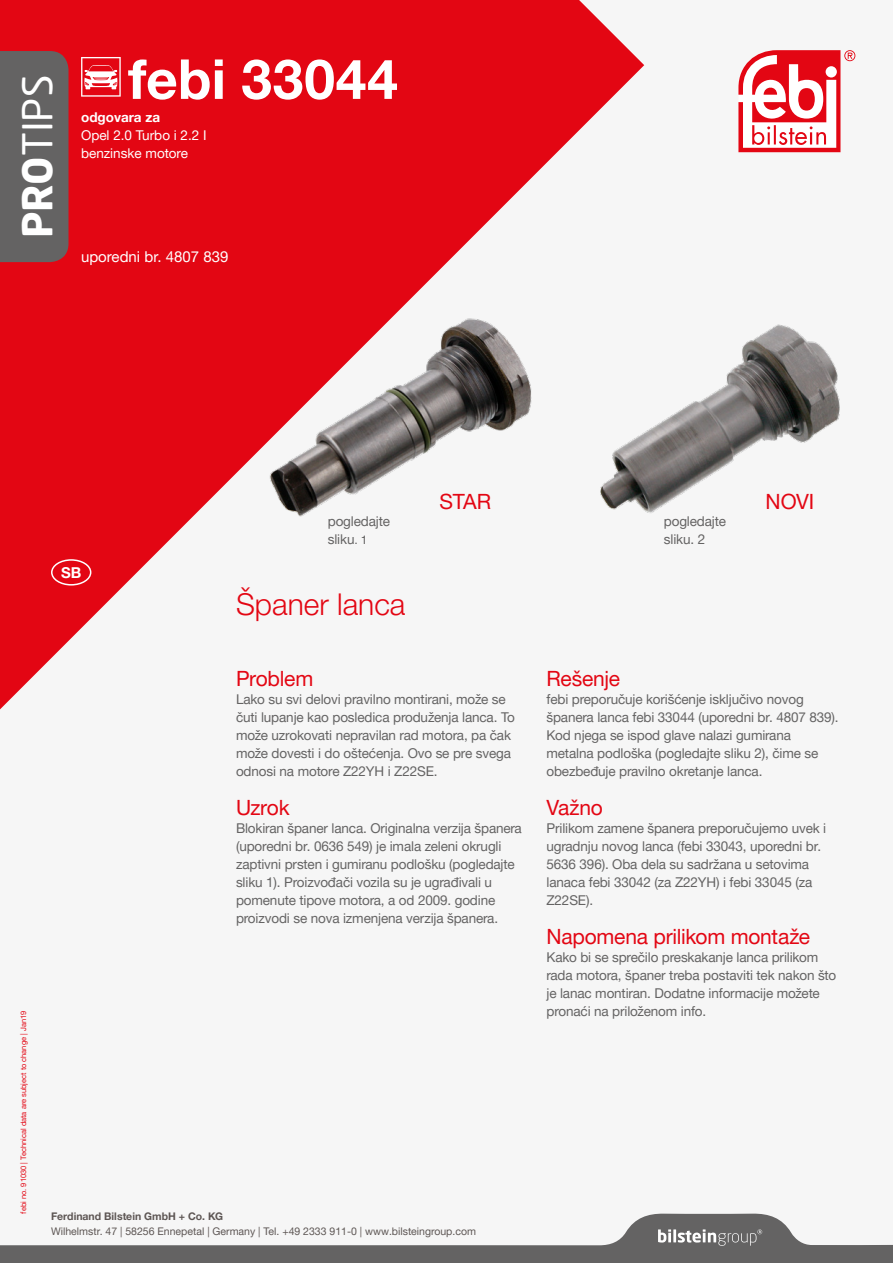
<style>
.page{position:relative;width:893px;height:1263px;background:#f6f6f6}
.page>*{position:absolute;margin:0;border:0;box-sizing:border-box;transform-origin:0 0}
.t1{font:700 55.2px "Helvetica Neue World 75";letter-spacing:.01em;color:#fff}
.t2{font:40.65px "Neo Sans Pro";color:#fff}
.t3{font:30px "Helvetica Neue World 45 Lt";color:#e30613}
.t4{font:21px "Helvetica Neue World 55 Roman";letter-spacing:-.015em;color:#e30613}
.t5{font:15px "Helvetica Neue World 55 Roman";color:#fff}
.t6{font:700 15px "Helvetica Neue World 75";color:#fff}
.t7{font:13.5px/18px "Helvetica Neue World 55 Roman";letter-spacing:-.01em;color:#646363}
.t8{font:13.5px/18px "Helvetica Neue World 55 Roman";color:#fff}
.t9{font:700 13.5px "Helvetica Neue World 75";color:#fff}
.t10{font:10.5px "Helvetica Neue World 55 Roman";color:#5d5654}
.t11{font:700 10.5px "Helvetica Neue World 75";color:#5d5654}
.t12{font:7.5px "Helvetica Neue World 55 Roman";color:#e30613}
.s1{font-weight:700}
.s2{font-family:"Helvetica World";font-size:12px}
</style>
<div class="page">
<svg style="left:0;top:0;width:644px;height:710px;fill:#e30613"></svg>
<div style="left:0;top:51px;width:69px;height:211px;background:#646363"></div>
<svg style="left:738px;top:50px;width:117px;height:102px"></svg>
<svg style="left:0;top:1213px;width:893px;height:50px"></svg>
<div style="left:51px;top:559px;width:40px;height:26px;border:2px solid #fff;border-radius:50%"></div>
<svg style="left:81px;top:57px;width:40px;height:40px"></svg>
<img style="left:564px;top:313px;width:276px;height:206px">
<img style="left:236px;top:307px;width:328px;height:223px">
<h2 class="t2" style="left:13px;top:238px;width:165px;rotate:-90deg"><span class="s1">PRO</span>TIPS</h2>
<h1 class="t1" style="left:128px;top:48px;width:271px">febi 33044</h1>
<p class="t9" style="left:81px;top:110px;width:81px">odgovara za</p>
<p class="t8" style="left:81px;top:127px;width:127px">Opel 2.0 Turbo i 2.2 I benzinske motore</p>
<p class="t5" style="left:81px;top:248px;width:149px">uporedni br. 4807 839</p>
<p class="t6" style="left:61px;top:564px;width:22px">SB</p>
<h3 class="t4" style="left:439px;top:490px;width:53px">STAR</h3>
<h3 class="t4" style="left:766px;top:490px;width:50px">NOVI</h3>
<p class="t7" style="left:328px;top:513px;width:64px;line-height:17.5px">pogledajte sliku<span class="s2">. 1</span></p>
<p class="t7" style="left:664px;top:512px;width:64px">pogledajte sliku. 2</p>
<h3 class="t3" style="left:236px;top:587px;width:171px">Španer lanca</h3>
<h3 class="t4" style="left:236px;top:666px;width:79px">Problem</h3>
<p class="t7" style="left:236px;top:690px;width:281px">Lako su svi delovi pravilno montirani, može se čuti lupanje kao posledica produženja lanca. To može uzrokovati nepravilan rad motora, pa čak može dovesti i do oštećenja. Ovo se pre svega odnosi na motore Z22YH i Z22SE.</p>
<h3 class="t4" style="left:236px;top:795px;width:55px">Uzrok</h3>
<p class="t7" style="left:236px;top:819px;width:287px">Blokiran španer lanca. Originalna verzija španera (uporedni br. 0636 549) je imala zeleni okrugli zaptivni prsten i gumiranu podlošku (pogledajte sliku 1). Proizvođači vozila su je ugrađivali u pomenute tipove motora, a od 2009. godine proizvodi se nova izmenjena verzija španera.</p>
<p class="t12" style="left:19px;top:1213px;width:204px;rotate:-90deg">febi no. 91030 | Technical data are subject to change | Jan19</p>
<p class="t11" style="left:51px;top:1210px;width:174px">Ferdinand Bilstein GmbH + Co. KG</p>
<p class="t10" style="left:51px;top:1225px;width:426px">Wilhelmstr. 47 | 58256 Ennepetal | Germany | Tel. +49 2333 911-0 | www.bilsteingroup.com</p>
<h3 class="t4" style="left:546px;top:666px;width:75px">Rešenje</h3>
<p class="t7" style="left:546px;top:690px;width:294px">febi preporučuje korišćenje isključivo novog španera lanca febi 33044 (uporedni br. 4807 839).<br>Kod njega se ispod glave nalazi gumirana metalna podloška (pogledajte sliku 2), čime se obezbeđuje pravilno okretanje lanca.</p>
<h3 class="t4" style="left:546px;top:795px;width:58px">Važno</h3>
<p class="t7" style="left:546px;top:819px;width:281px">Prilikom zamene španera preporučujemo uvek i ugradnju novog lanca (febi 33043, uporedni br.<br>5636 396). Oba dela su sadržana u setovima lanaca febi 33042 (za Z22YH) i febi 33045 (za Z22SE).</p>
<h3 class="t4" style="left:546px;top:924px;width:265px">Napomena prilikom montaže</h3>
<p class="t7" style="left:546px;top:948px;width:291px">Kako bi se sprečilo preskakanje lanca prilikom rada motora, španer treba postaviti tek nakon što je lanac montiran. Dodatne informacije možete pronaći na priloženom info.</p>
</div>
